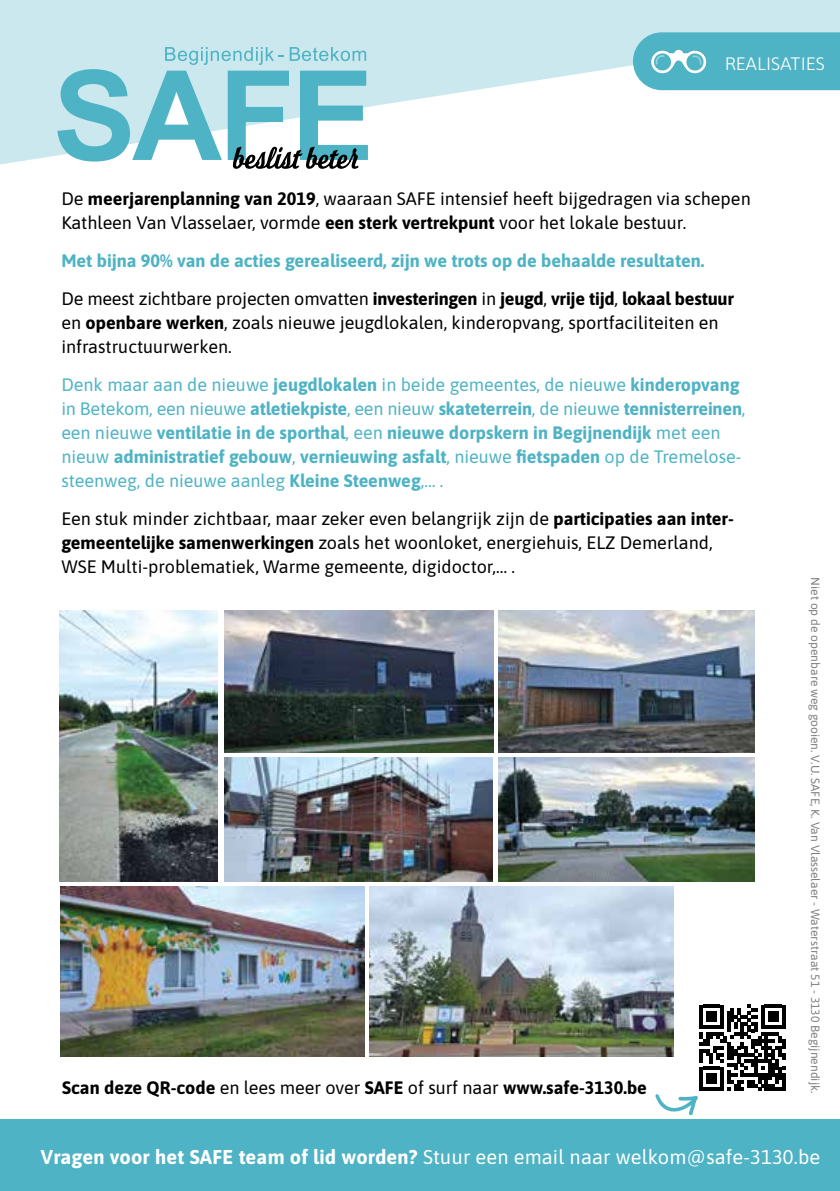
<style>
.page{position:relative;width:840px;height:1191px;background:#fff}
.page>*{position:absolute;margin:0;border:0;box-sizing:border-box;transform-origin:0 0}
.t1{font:20px "Asap";letter-spacing:.01em;color:#fff}
.t2{font:700 18px/24px "Asap";color:#4eb3c4}
.t3{font:18px/24px "Asap";color:#000}
.t4{font:700 18px "Asap";color:#000}
.t5{font:300 18px "Asap";letter-spacing:.01em;color:#fff}
.t6{font:12px "Asap";color:#808080}
.s1{font-weight:700}
.s2{font-weight:400;color:#000}
.s3{color:#000}
.s4{font-weight:400}
</style>
<div class="page">
<div style="left:0;top:1119px;width:839px;height:72px;background:#4eb3c4"></div>
<svg style="left:0;top:0;width:839px;height:165px;fill:#cae8ed"></svg>
<svg style="left:654px;top:1004px;width:131px;height:112px"></svg>
<svg style="left:57px;top:47px;width:311px;height:122px"></svg>
<svg style="left:632px;top:32px;width:207px;height:58px"></svg>
<img style="left:59px;top:610px;width:159px;height:271px">
<img style="left:224px;top:610px;width:269px;height:142px">
<img style="left:498px;top:610px;width:256px;height:142px">
<img style="left:224px;top:757px;width:268px;height:124px">
<img style="left:498px;top:757px;width:256px;height:124px">
<img style="left:61px;top:886px;width:303px;height:170px">
<img style="left:370px;top:886px;width:303px;height:170px">
<p class="t5" style="left:724px;top:51px;width:102px">REALISATIES</p>
<p class="t3" style="left:61px;top:185px;width:690px">De <span class="s1">meerjarenplanning van 2019</span>, waaraan SAFE intensief heeft bijgedragen via schepen<br>Kathleen Van Vlasselaer, vormde <span class="s1">een sterk vertrekpunt</span> voor het lokale bestuur.</p>
<p class="t2" style="left:61px;top:240px;width:673px;line-height:38px">Met bijna 90% van de acties gerealiseerd, zijn we trots op de behaalde resultaten.<br><span class="s2">De meest zichtbare projecten omvatten</span> <span class="s3">investeringen</span> <span class="s2">in</span> <span class="s3">jeugd</span><span class="s2">,</span> <span class="s3">vrije tijd</span><span class="s2">,</span> <span class="s3">lokaal bestuur</span></p>
<p class="t3" style="left:61px;top:309px;width:658px">en <span class="s1">openbare werken</span>, zoals nieuwe jeugdlokalen, kinderopvang, sportfaciliteiten en infrastructuurwerken.</p>
<p class="t2" style="left:61px;top:371px;width:685px"><span class="s4">Denk maar aan de nieuwe</span> jeugdlokalen <span class="s4">in beide gemeentes, de nieuwe</span> kinderopvang <span class="s4">in Betekom, een nieuwe</span> atletiekpiste<span class="s4">, een nieuw</span> skateterrein<span class="s4">, de nieuwe</span> tennisterreinen<span class="s4">, een nieuwe</span> ventilatie in de sporthal<span class="s4">, een</span> nieuwe dorpskern in Begijnendijk <span class="s4">met een nieuw</span> administratief gebouw<span class="s4">,</span> vernieuwing asfalt<span class="s4">, nieuwe</span> fietspaden <span class="s4">op de Tremelose&shy;steenweg, de nieuwe aanleg</span> Kleine Steenweg<span class="s4">,… .</span></p>
<p class="t3" style="left:61px;top:505px;width:673px">Een stuk minder zichtbaar, maar zeker even belangrijk zijn de <span class="s1">participaties aan inter&shy;gemeentelijke samenwerkingen</span> zoals het woonloket, energiehuis, ELZ Demerland,<br>WSE Multi-problematiek, Warme gemeente, digidoctor,… .</p>
<p class="t4" style="left:62px;top:1074px;width:586px">Scan deze QR-code <span class="s4">en lees meer over</span> SAFE <span class="s4">of surf naar</span> www.safe-3130.be</p>
<p class="t6" style="left:823px;top:577px;width:518px;rotate:90deg">Niet op de openbare weg gooien. V.U. SAFE, K. Van Vlasselaer - Waterstraat 51 - 3130 Begijnendijk.</p>
<p class="t1" style="left:41px;top:1143px;width:780px"><span class="s1">Vragen voor het SAFE team of lid worden?</span> Stuur een email naar welkom@safe-3130.be</p>
</div>
